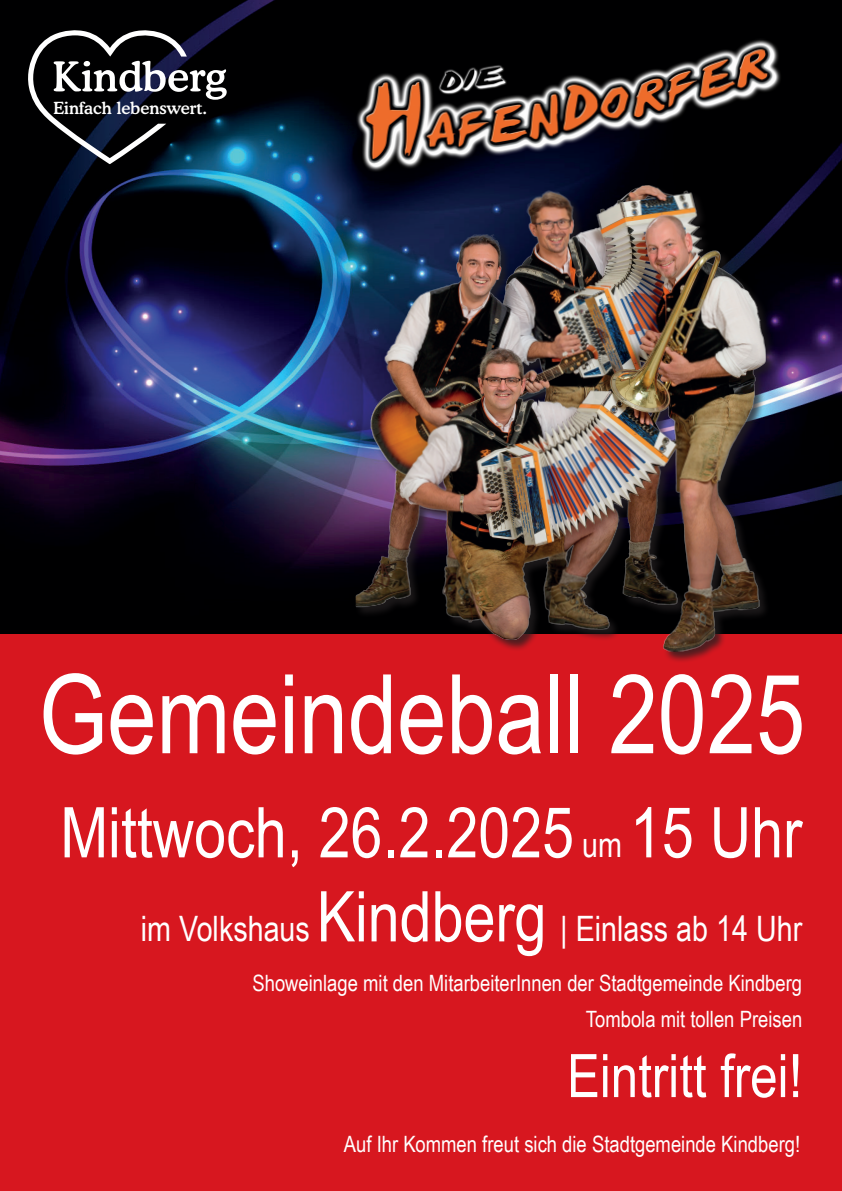
<style>
.page{position:relative;width:842px;height:1191px;background:#fff}
.page>*{position:absolute;margin:0;border:0;box-sizing:border-box;transform-origin:0 0}
.t1{font:110px "Arial Narrow";color:#fff}
.t2{font:70px "Arial Narrow";color:#fff}
.t3{font:60px "Arial Narrow";color:#fff}
.t4{font:35px "Arial Narrow";color:#fff}
.t5{font:22.5px/36px "Arial Narrow";color:#fff;text-align:right}
.t6{font:500 16.7px "Cooper BT";color:#fff}
.s1{font-size:35px}
.s2{font-size:70px}
</style>
<div class="page">
<div style="left:0;top:633px;width:842px;height:558px;background:#d7171f"></div>
<img style="left:0;top:0;width:842px;height:634px">
<div style="left:354px;top:184px;width:423px;height:479px;background:#231f20;opacity:.75"></div>
<img style="left:352px;top:184px;width:416px;height:470px">
<img style="left:355px;top:38px;width:425px;height:132px">
<svg style="left:26px;top:29px;width:201px;height:135px;background:#292d35"></svg>
<p class="t6" style="left:54px;top:98px;width:155px">Einfach lebenswert.</p>
<h1 class="t1" style="left:39px;top:633px;width:768px">Gemeindeball 2025</h1>
<h2 class="t2" style="left:60px;top:781px;width:743px">Mittwoch, 26.2.2025 <span class="s1">um</span> 15 Uhr</h2>
<h3 class="t4" style="left:141px;top:903px;width:663px">im Volkshaus <span class="s2">Kindberg</span> | Einlass ab 14 Uhr</h3>
<p class="t5" style="left:252px;top:964px;width:551px">Showeinlage mit den MitarbeiterInnen der Stadtgemeinde Kindberg<br>Tombola mit tollen Preisen</p>
<h3 class="t3" style="left:567px;top:1032px;width:237px">Eintritt frei!</h3>
<p class="t5" style="left:344px;top:1125px;width:458px">Auf Ihr Kommen freut sich die Stadtgemeinde Kindberg!</p>
</div>
